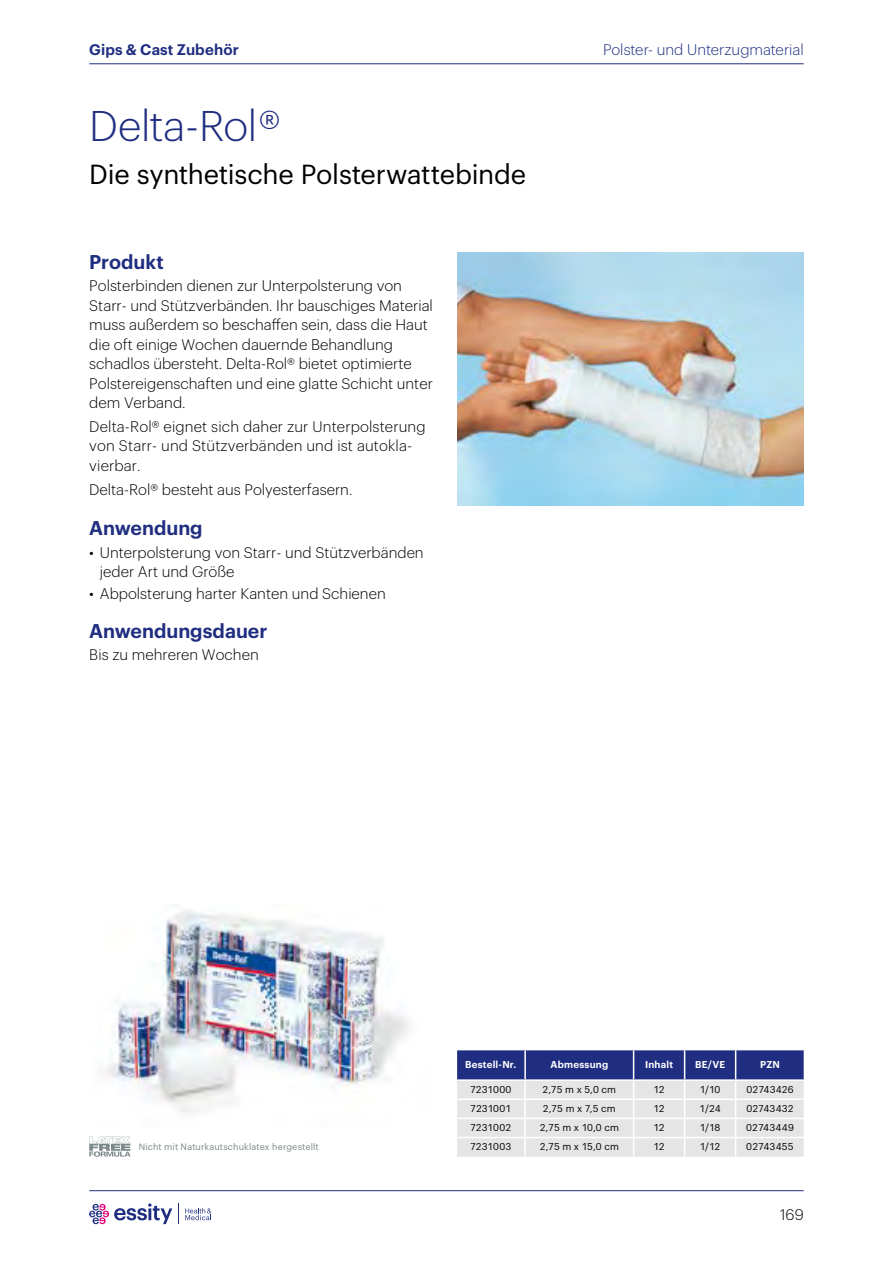
<style>
.page{position:relative;width:893px;height:1263px;background:#fff}
.page>*{position:absolute;margin:0;border:0;box-sizing:border-box;transform-origin:0 0}
.t1{font:300 42px "Graphik";letter-spacing:-.015em;color:#202e81}
.Product___Subheadline{font:27px "Graphik";letter-spacing:-.01em;color:#000}
.Product___Subline_1{font:600 19.5px "Graphik";color:#202e81}
.Product___Copy{font:300 15px/19.5px "Graphik";color:#000}
.Header___LeftPage{font:300 15px "Graphik";color:#202e81}
.Header___LeftPage-2{font:600 15px "Graphik";letter-spacing:.01em;color:#202e81}
.Table___Copy_Center___mother{font:9.75px "Graphik";letter-spacing:.005em;color:#000}
.Table___Head_Center{font:600 9.75px "Graphik";letter-spacing:.02em;color:#fff}
.Table___Copy_Center___mother-2{font:9.75px "Graphik";letter-spacing:.03em;color:#000}
.Footer___Latex_Info{font:9px "Graphik";letter-spacing:.015em;color:#7b888a}
</style>
<div class="page">
<img style="left:106px;top:904px;width:304px;height:209px">
<img style="left:457px;top:253px;width:347px;height:252px">
<hr style="left:89px;top:63px;width:715px;height:1px;background:#202e81">
<hr style="left:89px;top:1190px;width:715px;height:1px;background:#202e81">
<svg style="left:89px;top:1203px;width:83px;height:21px"></svg>
<svg style="left:185px;top:1207px;width:26px;height:14px"></svg>
<svg style="left:457px;top:1050px;width:347px;height:107px;background:#b0b4ca"></svg>
<hr style="left:457px;top:1118px;width:68px;height:1px;background:#fff">
<hr style="left:525px;top:1118px;width:109px;height:1px;background:#fff">
<hr style="left:634px;top:1118px;width:51px;height:1px;background:#fff">
<hr style="left:685px;top:1118px;width:51px;height:1px;background:#fff">
<hr style="left:736px;top:1118px;width:68px;height:1px;background:#fff">
<hr style="left:457px;top:1137px;width:68px;height:1px;background:#fff">
<hr style="left:525px;top:1137px;width:109px;height:1px;background:#fff">
<hr style="left:634px;top:1137px;width:51px;height:1px;background:#fff">
<hr style="left:685px;top:1137px;width:51px;height:1px;background:#fff">
<hr style="left:736px;top:1137px;width:68px;height:1px;background:#fff">
<hr style="left:457px;top:1098px;width:68px;height:2px;background:#fff">
<svg style="left:89px;top:1137px;width:42px;height:20px"></svg>
<p class="Header___LeftPage-2" style="left:89px;top:38px;width:151px">Gips &amp; Cast Zubehör</p>
<p class="Header___LeftPage" style="left:603px;top:38px;width:202px">Polster- und Unterzugmaterial</p>
<h1 class="t1" style="left:89px;top:95px;width:193px">Delta-Rol®</h1>
<p class="Product___Subheadline" style="left:89px;top:154px;width:438px">Die synthetische Polsterwattebinde</p>
<p class="Product___Subline_1" style="left:89px;top:247px;width:76px">Produkt</p>
<p class="Product___Copy" style="left:89px;top:275px;width:345px">Polsterbinden dienen zur Unterpolsterung von Starr- und Stützverbänden. Ihr bauschiges Material muss außerdem so beschaffen sein, dass die Haut die oft einige Wochen dauernde Behandlung schadlos übersteht. Delta-Rol® bietet optimierte Polstereigenschaften und eine glatte Schicht unter dem Verband.</p>
<p class="Product___Copy" style="left:89px;top:415px;width:338px">Delta-Rol® eignet sich daher zur Unterpolsterung von Starr- und Stützverbänden und ist autokla&shy;vierbar.</p>
<p class="Product___Copy" style="left:89px;top:478px;width:265px">Delta-Rol® besteht aus Polyesterfasern.</p>
<p class="Product___Subline_1" style="left:89px;top:513px;width:115px">Anwendung</p>
<p class="Product___Copy" style="left:100px;top:541px;width:325px;text-indent:-11px">• Unterpolsterung von Starr- und Stützverbänden jeder Art und Größe</p>
<p class="Product___Copy" style="left:89px;top:583px;width:298px">• Abpolsterung harter Kanten und Schienen</p>
<p class="Product___Subline_1" style="left:89px;top:616px;width:180px">Anwendungsdauer</p>
<p class="Product___Copy" style="left:89px;top:644px;width:171px">Bis zu mehreren Wochen</p>
<p class="Footer___Latex_Info" style="left:139px;top:1140px;width:182px">Nicht mit Naturkautschuklatex hergestellt</p>
<p class="Table___Head_Center" style="left:465px;top:1057px;width:53px">Bestell-Nr.</p>
<p class="Table___Head_Center" style="left:550px;top:1057px;width:59px">Abmessung</p>
<p class="Table___Head_Center" style="left:645px;top:1057px;width:30px">Inhalt</p>
<p class="Table___Head_Center" style="left:695px;top:1057px;width:32px">BE/VE</p>
<p class="Table___Head_Center" style="left:760px;top:1057px;width:21px">PZN</p>
<p class="Table___Copy_Center___mother" style="left:470px;top:1082px;width:43px">7231000</p>
<p class="Table___Copy_Center___mother" style="left:543px;top:1082px;width:75px">2,75 m x 5,0 cm</p>
<p class="Table___Copy_Center___mother" style="left:653px;top:1082px;width:13px">12</p>
<p class="Table___Copy_Center___mother" style="left:700px;top:1082px;width:22px">1/10</p>
<p class="Table___Copy_Center___mother" style="left:746px;top:1082px;width:49px">02743426</p>
<p class="Table___Copy_Center___mother" style="left:470px;top:1101px;width:42px">7231001</p>
<p class="Table___Copy_Center___mother" style="left:543px;top:1101px;width:74px">2,75 m x 7,5 cm</p>
<p class="Table___Copy_Center___mother" style="left:653px;top:1101px;width:13px">12</p>
<p class="Table___Copy_Center___mother" style="left:700px;top:1101px;width:23px">1/24</p>
<p class="Table___Copy_Center___mother" style="left:746px;top:1101px;width:49px">02743432</p>
<p class="Table___Copy_Center___mother" style="left:470px;top:1120px;width:43px">7231002</p>
<p class="Table___Copy_Center___mother" style="left:540px;top:1120px;width:81px">2,75 m x 10,0 cm</p>
<p class="Table___Copy_Center___mother" style="left:653px;top:1120px;width:13px">12</p>
<p class="Table___Copy_Center___mother" style="left:700px;top:1120px;width:22px">1/18</p>
<p class="Table___Copy_Center___mother-2" style="left:746px;top:1120px;width:49px">02743449</p>
<p class="Table___Copy_Center___mother" style="left:470px;top:1139px;width:43px">7231003</p>
<p class="Table___Copy_Center___mother" style="left:540px;top:1139px;width:81px">2,75 m x 15,0 cm</p>
<p class="Table___Copy_Center___mother" style="left:653px;top:1139px;width:13px">12</p>
<p class="Table___Copy_Center___mother" style="left:700px;top:1139px;width:22px">1/12</p>
<p class="Table___Copy_Center___mother" style="left:746px;top:1139px;width:49px">02743455</p>
<p class="Product___Copy" style="left:780px;top:1204px;width:25px">169</p>
</div>
